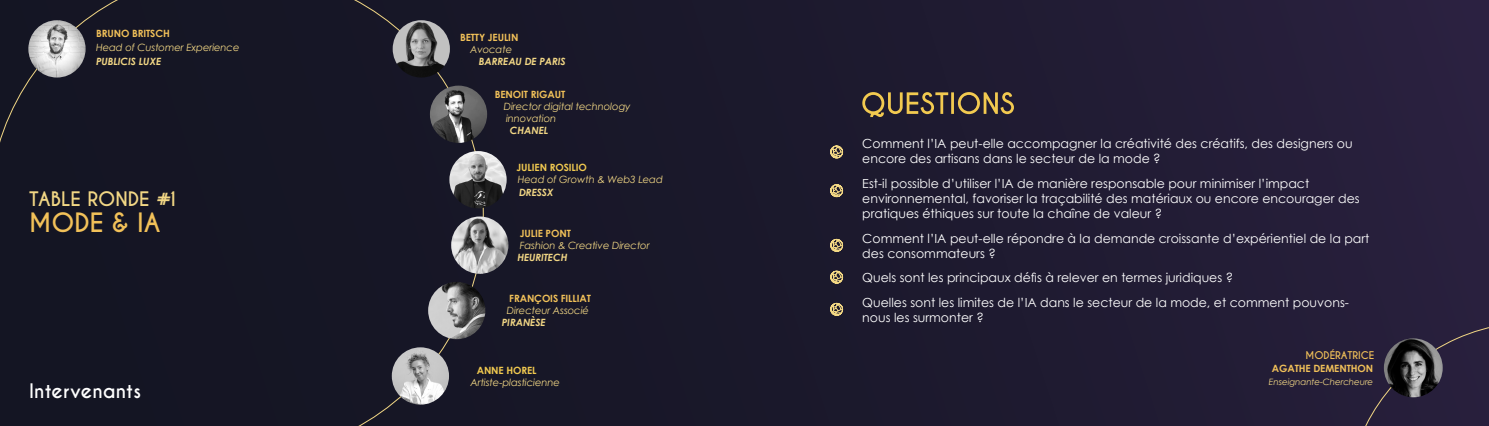
<style>
.page{position:relative;width:1489px;height:426px;background:#fff}
.page>*{position:absolute;margin:0;border:0;box-sizing:border-box;transform-origin:0 0}
.t1{font:700 25px "Caviar Dreams";color:#f2c159}
.t2{font:700 18.75px "Caviar Dreams";color:#fff}
.t3{font:700 18.75px "Caviar Dreams";color:#f2d785}
.t4{font:12.5px/15px "Century Gothic";color:#fff}
.t5{font:italic 10px/12px "Century Gothic";letter-spacing:-.01em;color:#f2d785}
.t6{font:700 10px "Century Gothic";letter-spacing:-.01em;color:#f2c159}
.t7{font:italic 700 10px "Century Gothic";letter-spacing:-.01em;color:#f2d785}
.t8{font:700 10px "Century Gothic";letter-spacing:-.01em;color:#f2ca50}
.t9{font:700 10px "Caviar Dreams";color:#f2c159}
.t10{font:italic 8.75px "Century Gothic";letter-spacing:-.01em;color:#f2d785}
</style>
<div class="page">
<div style="left:0;top:0;width:1488px;height:425px;background:linear-gradient(to right,#11141f,#271f3b)"></div>
<div style="left:352px;top:0;width:132px;height:425px;background:#161626"></div>
<div style="left:0;top:0;width:120px;height:214px;background:#141524"></div>
<img style="left:392px;top:20px;width:58px;height:57px;border-radius:29px">
<img style="left:28px;top:20px;width:58px;height:57px;border-radius:29px">
<img style="left:430px;top:85px;width:57px;height:58px;border-radius:29px">
<img style="left:449px;top:151px;width:57px;height:57px;border-radius:29px">
<img style="left:392px;top:347px;width:57px;height:57px;border-radius:29px">
<img style="left:451px;top:216px;width:57px;height:57px;border-radius:29px">
<img style="left:428px;top:281px;width:57px;height:58px;border-radius:29px">
<svg style="left:830px;top:143px;width:12px;height:15px"></svg>
<svg style="left:830px;top:181px;width:12px;height:16px"></svg>
<svg style="left:830px;top:236px;width:12px;height:15px"></svg>
<svg style="left:830px;top:268px;width:12px;height:15px"></svg>
<svg style="left:830px;top:300px;width:12px;height:15px"></svg>
<svg style="left:862px;top:92px;width:151px;height:25px;background:#60513a"></svg>
<div style="left:1345px;top:309px;width:143px;height:116px;background:#271f3b"></div>
<img style="left:1383px;top:338px;width:59px;height:59px;border-radius:29px">
<p class="t6" style="left:96px;top:26px;width:75px">BRUNO BRITSCH</p>
<p class="t5" style="left:96px;top:41px;width:145px">Head of Customer Experience</p>
<p class="t7" style="left:96px;top:53px;width:67px">PUBLICIS LUXE</p>
<h2 class="t3" style="left:29px;top:187px;width:151px">TABLE RONDE #1</h2>
<h1 class="t1" style="left:29px;top:207px;width:133px">MODE &amp; IA</h1>
<h2 class="t2" style="left:29px;top:378px;width:113px">Intervenants</h2>
<p class="t6" style="left:460px;top:29px;width:60px">BETTY JEULIN</p>
<p class="t5" style="left:470px;top:43px;width:44px">Avocate</p>
<p class="t7" style="left:479px;top:53px;width:88px">BARREAU DE PARIS</p>
<p class="t6" style="left:495px;top:87px;width:72px">BENOIT RIGAUT</p>
<p class="t5" style="left:503px;top:100px;width:128px">Director digital technology innovation</p>
<p class="t7" style="left:510px;top:123px;width:40px">CHANEL</p>
<p class="t8" style="left:516px;top:160px;width:72px">JULIEN ROSILIO</p>
<p class="t5" style="left:518px;top:173px;width:146px">Head of Growth &amp; Web3 Lead</p>
<p class="t7" style="left:519px;top:184px;width:36px">DRESSX</p>
<p class="t6" style="left:520px;top:225px;width:53px">JULIE PONT</p>
<p class="t5" style="left:520px;top:239px;width:131px">Fashion &amp; Creative Director</p>
<p class="t7" style="left:517px;top:249px;width:52px">HEURITECH</p>
<p class="t6" style="left:509px;top:290px;width:83px">FRANÇOIS FILLIAT</p>
<p class="t5" style="left:507px;top:304px;width:84px">Directeur Associé</p>
<p class="t7" style="left:502px;top:314px;width:45px">PIRANÈSE</p>
<p class="t8" style="left:476px;top:362px;width:61px">ANNE HOREL</p>
<p class="t5" style="left:470px;top:375px;width:91px">Artiste-plasticienne</p>
<p class="t4" style="left:862px;top:136px;width:492px">Comment l’IA peut-elle accompagner la créativité des créatifs, des designers ou encore des artisans dans le secteur de la mode ?</p>
<p class="t4" style="left:862px;top:175px;width:499px">Est-il possible d’utiliser l’IA de manière responsable pour minimiser l’impact environnemental, favoriser la traçabilité des matériaux ou encore encourager des pratiques éthiques sur toute la chaîne de valeur ?</p>
<p class="t4" style="left:862px;top:230px;width:508px">Comment l’IA peut-elle répondre à la demande croissante d’expérientiel de la part des consommateurs ?</p>
<p class="t4" style="left:862px;top:264px;width:488px;line-height:24.6px">Quels sont les principaux défis à relever en termes juridiques ?<br>Quelles sont les limites de l’IA dans le secteur de la mode, et comment pouvons-</p>
<p class="t4" style="left:862px;top:309px;width:123px">nous les surmonter ?</p>
<p class="t9" style="left:1305px;top:349px;width:70px">MODÉRATRICE</p>
<p class="t6" style="left:1271px;top:360px;width:103px">AGATHE DEMENTHON</p>
<p class="t10" style="left:1268px;top:375px;width:106px">Enseignante-Chercheure</p>
</div>
